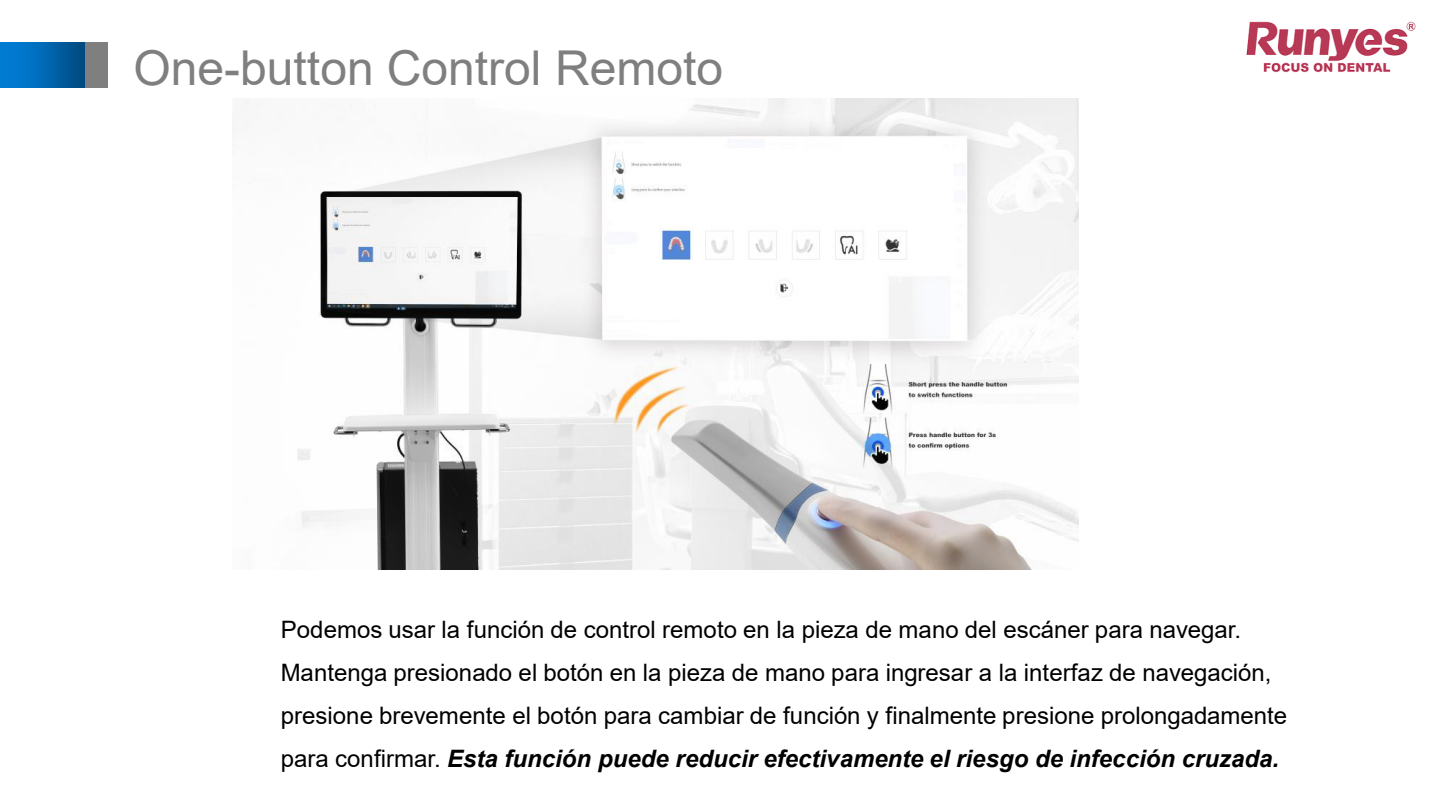
<style>
.page{position:relative;width:1440px;height:810px;background:#fff}
.page>*{position:absolute;margin:0;border:0;box-sizing:border-box;transform-origin:0 0}
.t1{font:48px "Arial";color:#7f7f7f}
.t2{font:28px "Microsoft Ya Hei";color:#7f7f7f}
.t3{font:24px/43.2px "Arial";color:#000}
.s1{font-weight:700;font-style:italic}
</style>
<div class="page">
<img style="left:1246px;top:21px;width:170px;height:52px">
<svg style="left:0;top:42px;width:85px;height:46px"></svg>
<div style="left:85px;top:42px;width:23px;height:46px;background:#7f7f7f"></div>
<img style="left:232px;top:99px;width:846px;height:470px">
<p class="t2" style="left:146px;top:36px;width:282px">点击添加相关标题文字</p>
<h1 class="t1" style="left:133px;top:35px;width:591px">One-button Control Remoto</h1>
<p class="t3" style="left:281px;top:607px;width:1008px">Podemos usar la función de control remoto en la pieza de mano del escáner para navegar.<br>Mantenga presionado el botón en la pieza de mano para ingresar a la interfaz de navegación, presione brevemente el botón para cambiar de función y finalmente presione prolongadamente para confirmar. <span class="s1">Esta función puede reducir efectivamente el riesgo de infección cruzada.</span></p>
</div>
